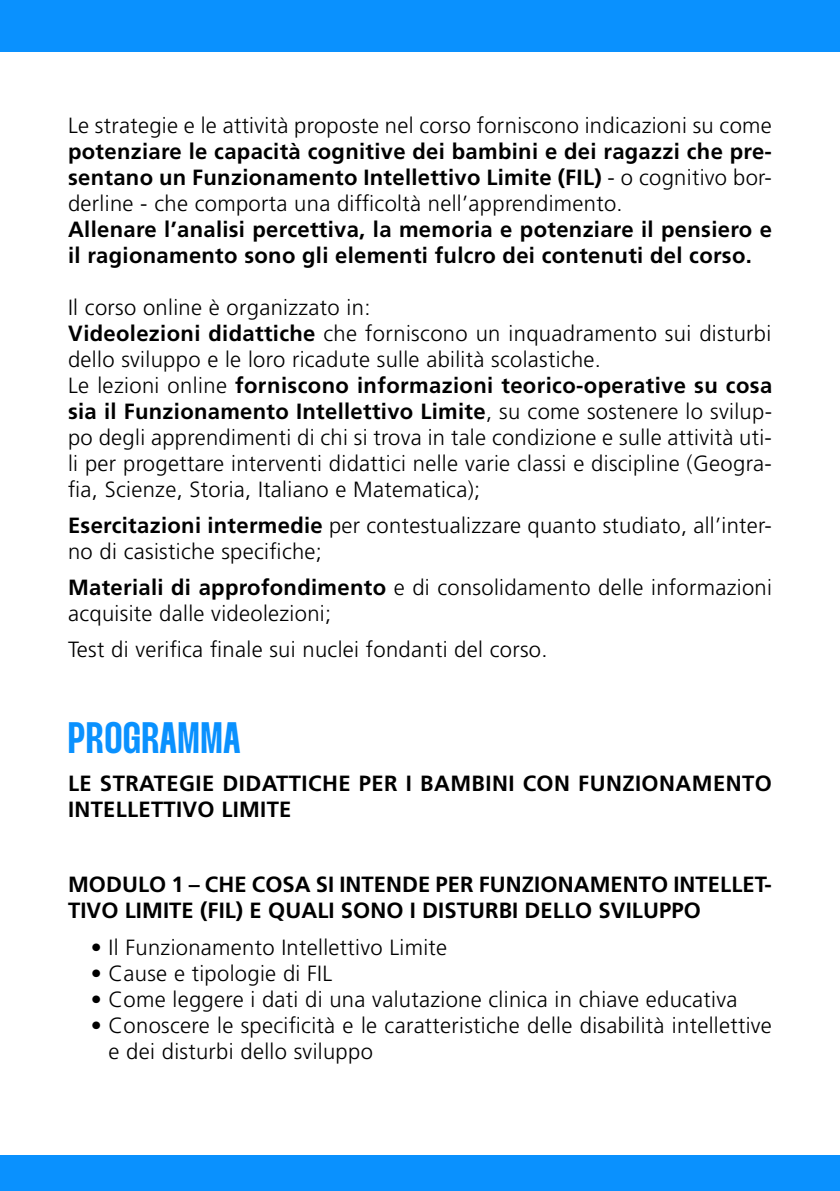
<style>
.page{position:relative;width:840px;height:1191px;background:#fff}
.page>*{position:absolute;margin:0;border:0;box-sizing:border-box;transform-origin:0 0}
.t1{font:44px "Thunder Semi Bold LC";letter-spacing:.025em;color:#0a91fe}
.t2{font:300 22px/26px "Frutiger LT Std";letter-spacing:.015em;color:#000}
.t3{font:700 22px/26px "Frutiger LT Std";letter-spacing:.015em;color:#000}
.s1{font-weight:300}
.s2{font-weight:700}
</style>
<div class="page">
<div style="left:0;top:0;width:839px;height:51px;background:#0a91fe"></div>
<div style="left:0;top:1155px;width:839px;height:36px;background:#0a91fe"></div>
<p class="t2" style="left:68px;top:112px;width:705px">Le strategie e le attività proposte nel corso forniscono indicazioni su come</p>
<p class="t3" style="left:68px;top:138px;width:705px;text-align:justify">potenziare le capacità cognitive dei bambini e dei ragazzi che pre&shy;sentano un Funzionamento Intellettivo Limite (FIL) <span class="s1">- o cognitivo bor&shy;derline - che comporta una difficoltà nell’apprendimento.</span></p>
<p class="t3" style="left:68px;top:216px;width:705px">Allenare l’analisi percettiva, la memoria e potenziare il pensiero e il ragionamento sono gli elementi fulcro dei contenuti del corso.</p>
<p class="t2" style="left:68px;top:294px;width:705px">Il corso online è organizzato in:<br><span class="s2">Videolezioni didattiche</span> che forniscono un inquadramento sui disturbi dello sviluppo e le loro ricadute sulle abilità scolastiche.<br>Le lezioni online <span class="s2">forniscono informazioni teorico-operative su cosa sia il Funzionamento Intellettivo Limite</span>, su come sostenere lo svilup&shy;po degli apprendimenti di chi si trova in tale condizione e sulle attività uti&shy;li per progettare interventi didattici nelle varie classi e discipline (Geogra&shy;fia, Scienze, Storia, Italiano e Matematica);</p>
<p class="t2" style="left:68px;top:512px;width:704px"><span class="s2">Esercitazioni intermedie</span> per contestualizzare quanto studiato, all’inter&shy;no di casistiche specifiche;</p>
<p class="t2" style="left:68px;top:574px;width:705px"><span class="s2">Materiali di approfondimento</span> e di consolidamento delle informazioni acquisite dalle videolezioni;</p>
<p class="t2" style="left:68px;top:636px;width:481px">Test di verifica finale sui nuclei fondanti del corso.</p>
<h1 class="t1" style="left:68px;top:714px;width:174px">PROGRAMMA</h1>
<p class="t3" style="left:68px;top:770px;width:705px">LE STRATEGIE DIDATTICHE PER I BAMBINI CON FUNZIONAMENTO<br>INTELLETTIVO LIMITE</p>
<p class="t3" style="left:68px;top:871px;width:704px">MODULO 1 – CHE COSA SI INTENDE PER FUNZIONAMENTO INTELLET-<br>TIVO LIMITE (FIL) E QUALI SONO I DISTURBI DELLO SVILUPPO</p>
<p class="t2" style="left:91px;top:934px;width:358px">• Il Funzionamento Intellettivo Limite</p>
<p class="t2" style="left:91px;top:960px;width:243px">• Cause e tipologie di FIL</p>
<p class="t2" style="left:91px;top:986px;width:648px">• Come leggere i dati di una valutazione clinica in chiave educativa</p>
<p class="t2" style="left:108px;top:1012px;width:664px;text-indent:-18px">• Conoscere le specificità e le caratteristiche delle disabilità intellettive e dei disturbi dello sviluppo</p>
</div>
